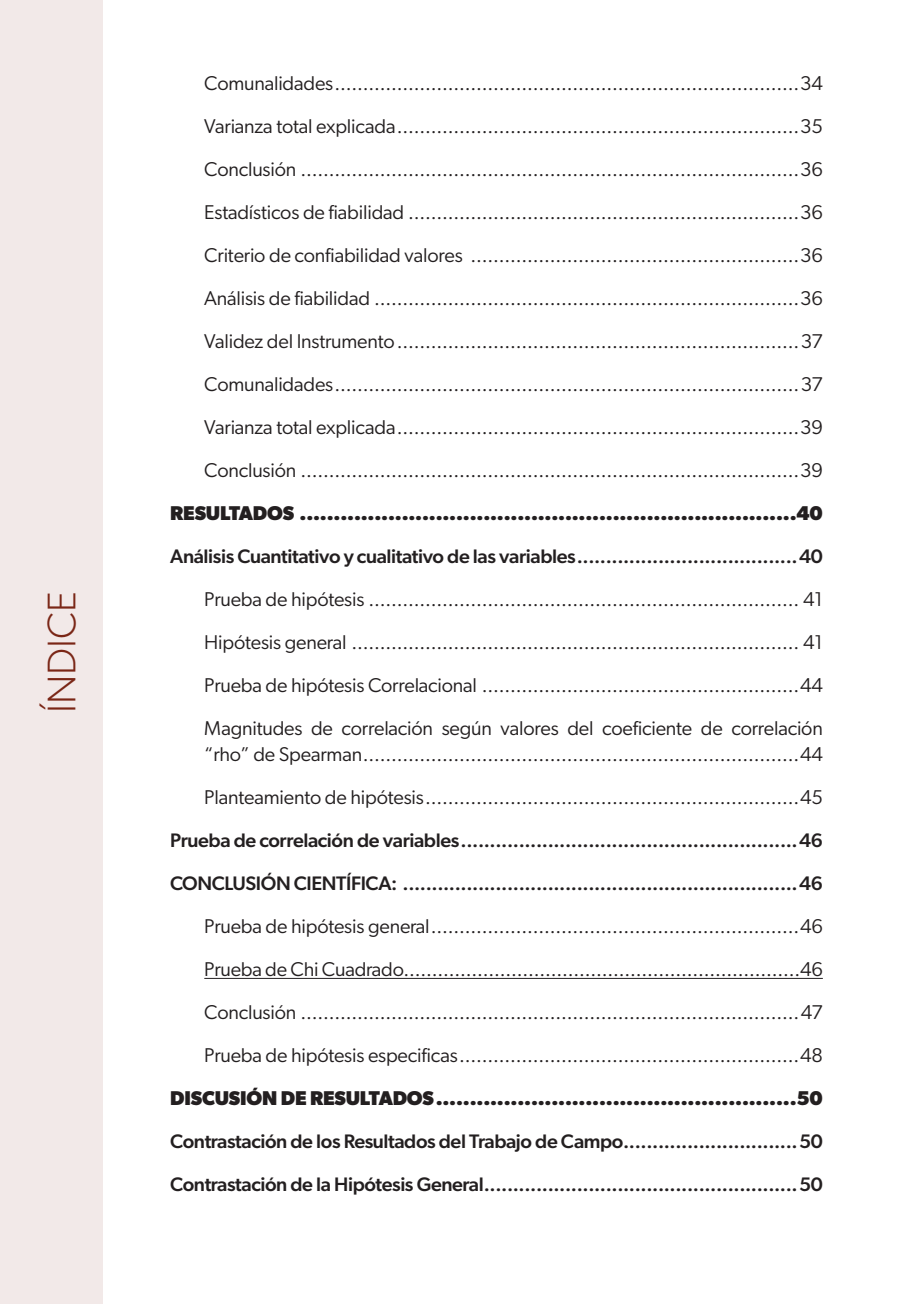
<style>
.page{position:relative;width:908px;height:1304px;background:#fff}
.page>*{position:absolute;margin:0;border:0;box-sizing:border-box;transform-origin:0 0}
.t1{font:300 40px "Gibson";color:#7a2616}
.t2{font:20px/43px "Gibson";letter-spacing:-.01em;color:#231f20;text-align:justify}
.t3{font:700 20px "Gibson";letter-spacing:-.01em;color:#231f20}
.t4{font:500 19.6px/43px "Gibson";letter-spacing:-.02em;color:#231f20}
</style>
<div class="page">
<div style="left:0;top:0;width:103px;height:1304px;background:#f2e9e8"></div>
<hr style="left:204px;top:978px;width:618px;height:1px;background:#231f20">
<h1 class="t1" style="left:37px;top:713px;width:123px;rotate:-90deg">Índice</h1>
<p class="t2" style="left:204px;top:61px;width:619px">Comunalidades..................................................................................34<br>Varianza total explicada.......................................................................35<br>Conclusión ........................................................................................36<br>Estadísticos de fiabilidad .....................................................................36<br>Criterio de confiabilidad valores ..........................................................36<br>Análisis de fiabilidad ...........................................................................36<br>Validez del Instrumento.......................................................................37<br>Comunalidades..................................................................................37<br>Varianza total explicada.......................................................................39<br>Conclusión ........................................................................................39</p>
<p class="t3" style="left:170px;top:501px;width:653px">RESULTADOS .........................................................................40</p>
<p class="t4" style="left:170px;top:534px;width:653px">Análisis Cuantitativo y cualitativo de las variables......................................40</p>
<p class="t2" style="left:204px;top:577px;width:619px">Prueba de hipótesis ............................................................................ 41<br>Hipótesis general ............................................................................... 41<br>Prueba de hipótesis Correlacional ........................................................44<br>Magnitudes de correlación según valores del coeficiente de correlación</p>
<p class="t2" style="left:204px;top:732px;width:619px">“rho” de Spearman.............................................................................44<br>Planteamiento de hipótesis..................................................................45</p>
<p class="t4" style="left:170px;top:818px;width:653px">Prueba de correlación de variables..........................................................46<br>CONCLUSIÓN CIENTÍFICA: ....................................................................46</p>
<p class="t2" style="left:204px;top:904px;width:619px">Prueba de hipótesis general.................................................................46<br>Prueba de Chi Cuadrado......................................................................46<br>Conclusión ........................................................................................47<br>Prueba de hipótesis especificas............................................................48</p>
<p class="t3" style="left:170px;top:1086px;width:653px">DISCUSIÓN DE RESULTADOS.....................................................50</p>
<p class="t4" style="left:170px;top:1119px;width:653px">Contrastación de los Resultados del Trabajo de Campo..............................50<br>Contrastación de la Hipótesis General......................................................50</p>
</div>
